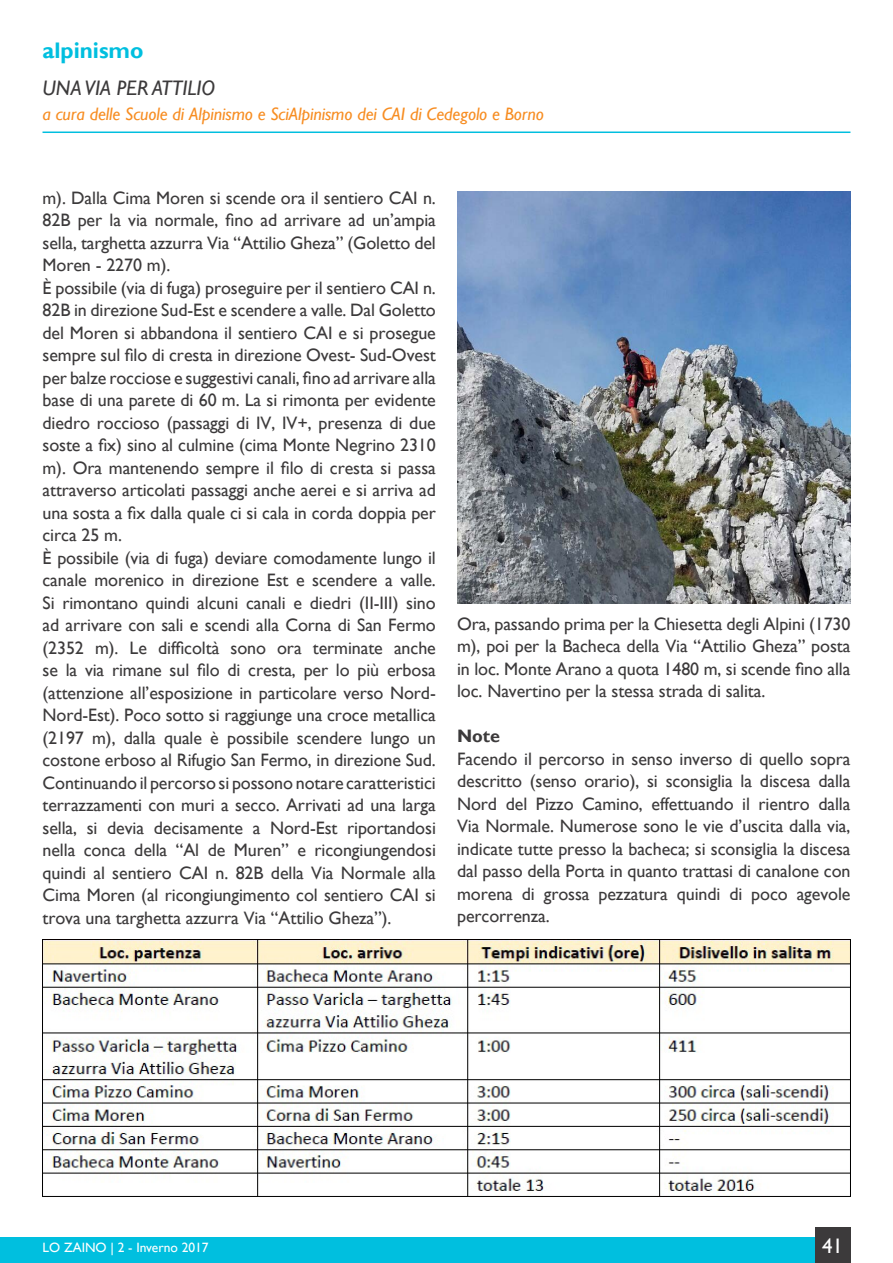
<style>
.page{position:relative;width:893px;height:1263px;background:#fff}
.page>*{position:absolute;margin:0;border:0;box-sizing:border-box;transform-origin:0 0}
.t1{font:700 22.5px "Gill Sans";color:#00bfdf}
.t2{font:italic 21px "Gill Sans";color:#3c3a3b}
.t3{font:21px "Gill Sans";color:#fff}
.t4{font:18px/22.5px "Gill Sans";letter-spacing:-.005em;color:#3c3a3b;text-align:justify}
.t5{font:italic 18px "Gill Sans";letter-spacing:-.005em;color:#f78d22}
.t6{font:700 18px "Gill Sans";color:#3c3a3b}
.t7{font:13.5px "Gill Sans";color:#fff}
</style>
<div class="page">
<div style="left:0;top:1238px;width:815px;height:25px;background:#00bfdf"></div>
<div style="left:815px;top:1228px;width:35px;height:35px;background:#3c3a3b"></div>
<img style="left:457px;top:191px;width:393px;height:413px">
<img style="left:43px;top:940px;width:807px;height:257px">
<hr style="left:43px;top:131px;width:807px;height:2px;background:#00bfdf">
<p class="t1" style="left:43px;top:37px;width:103px">alpinismo</p>
<p class="t2" style="left:43px;top:76px;width:174px">UNA VIA PER ATTILIO</p>
<p class="t5" style="left:43px;top:103px;width:503px">a cura delle Scuole di Alpinismo e SciAlpinismo dei CAI di Cedegolo e Borno</p>
<p class="t4" style="left:43px;top:187px;width:395px;text-align:left">m). Dalla Cima Moren si scende ora il sentiero CAI n.<br>82B per la via normale, fino ad arrivare ad un’ampia sella, targhetta azzurra Via “Attilio Gheza” (Goletto del Moren - 2270 m).<br>È possibile (via di fuga) proseguire per il sentiero CAI n.<br>82B in direzione Sud-Est e scendere a valle. Dal Goletto del Moren si abbandona il sentiero CAI e si prosegue sempre sul filo di cresta in direzione Ovest- Sud-Ovest per balze rocciose e suggestivi canali, fino ad arrivare alla base di una parete di 60 m. La si rimonta per evidente diedro roccioso (passaggi di IV, IV+, presenza di due soste a fix) sino al culmine (cima Monte Negrino 2310 m). Ora mantenendo sempre il filo di cresta si passa attraverso articolati passaggi anche aerei e si arriva ad una sosta a fix dalla quale ci si cala in corda doppia per circa 25 m.<br>È possibile (via di fuga) deviare comodamente lungo il canale morenico in direzione Est e scendere a valle.<br>Si rimontano quindi alcuni canali e diedri (II-III) sino ad arrivare con sali e scendi alla Corna di San Fermo (2352 m). Le difficoltà sono ora terminate anche se la via rimane sul filo di cresta, per lo più erbosa (attenzione all’esposizione in particolare verso Nord-Nord-Est). Poco sotto si raggiunge una croce metallica (2197 m), dalla quale è possibile scendere lungo un costone erboso al Rifugio San Fermo, in direzione Sud.<br>Continuando il percorso si possono notare caratteristici terrazzamenti con muri a secco. Arrivati ad una larga sella, si devia decisamente a Nord-Est riportandosi nella conca della “Al de Muren” e ricongiungendosi quindi al sentiero CAI n. 82B della Via Normale alla Cima Moren (al ricongiungimento col sentiero CAI si trova una targhetta azzurra Via “Attilio Gheza”).</p>
<p class="t4" style="left:457px;top:613px;width:395px">Ora, passando prima per la Chiesetta degli Alpini (1730 m), poi per la Bacheca della Via “Attilio Gheza” posta in loc. Monte Arano a quota 1480 m, si scende fino alla loc. Navertino per la stessa strada di salita.</p>
<p class="t6" style="left:457px;top:725px;width:44px">Note</p>
<p class="t4" style="left:457px;top:748px;width:395px">Facendo il percorso in senso inverso di quello sopra descritto (senso orario), si sconsiglia la discesa dalla Nord del Pizzo Camino, effettuando il rientro dalla Via Normale. Numerose sono le vie d’uscita dalla via, indicate tutte presso la bacheca; si sconsiglia la discesa dal passo della Porta in quanto trattasi di canalone con morena di grossa pezzatura quindi di poco agevole percorrenza.</p>
<p class="t7" style="left:43px;top:1239px;width:168px">LO ZAINO | 2 - Inverno 2017</p>
<p class="t3" style="left:822px;top:1233px;width:22px">41</p>
</div>
